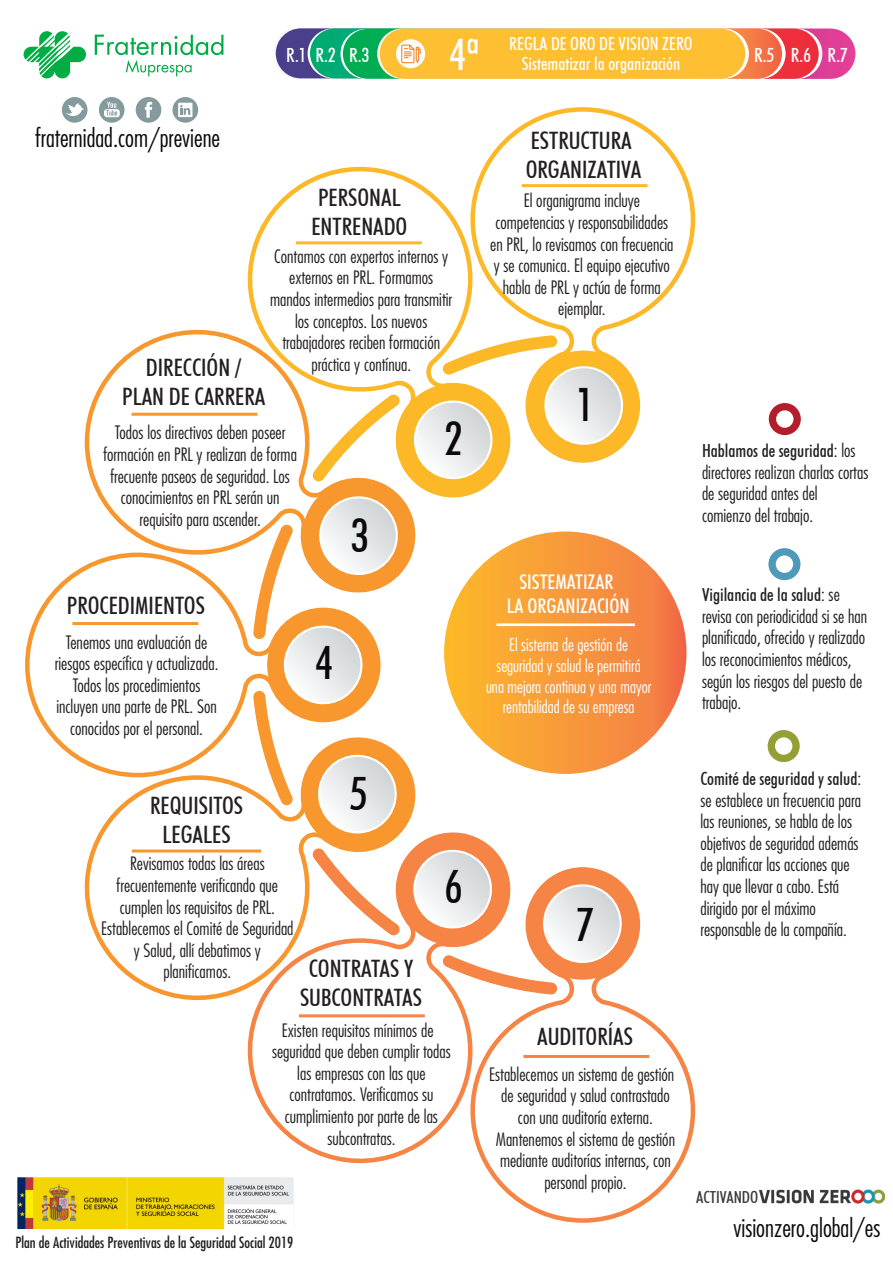
<style>
.page{position:relative;width:893px;height:1263px;background:#fff}
.page>*{position:absolute;margin:0;border:0;box-sizing:border-box;transform-origin:0 0}
.t1{font:500 condensed 46.05px "Futura BT";color:#0b090c}
.t2{font:500 condensed 43.5px "Futura BT";color:#fff}
.t3{font:300 condensed 25.05px "Futura";color:#0c090d}
.t4{font:500 condensed 24px/28.8px "Futura BT";color:#231f20;text-align:center}
.t5{font:500 condensed 20.4px/24.6px "Futura BT";color:#fff;text-align:center}
.t6{font:500 condensed 19.5px "Futura BT";color:#fff}
.t7{font:300 condensed 18px/21.6px "Futura";color:#231f20;text-align:center}
.t8{font:500 condensed 18px "Futura BT";color:#231f20}
.t9{font:500 condensed 18px "Futura BT";color:#fff}
.t10{font:300 condensed 17.1px/20.5px "Futura";color:#fff;text-align:center}
.t11{font:500 condensed 16.65px "Futura BT";color:#3a393d}
.t12{font:condensed 15px "Futura Std";color:#231f20}
.s1{font-family:"Futura";font-weight:300}
</style>
<div class="page">
<svg style="left:276px;top:28px;width:360px;height:50px;background:#564d93"></svg>
<svg style="left:310px;top:28px;width:360px;height:50px;background:#2fb47e"></svg>
<div style="left:444px;top:531px;width:242px;height:243px;background:linear-gradient(to right,#fdbd2d,#f37448);border-radius:121px"></div>
<svg style="left:497px;top:882px;width:199px;height:341px"></svg>
<svg style="left:492px;top:107px;width:204px;height:340px"></svg>
<svg style="left:25px;top:579px;width:228px;height:177px"></svg>
<svg style="left:71px;top:732px;width:345px;height:269px"></svg>
<svg style="left:228px;top:821px;width:294px;height:362px"></svg>
<svg style="left:65px;top:329px;width:351px;height:275px"></svg>
<svg style="left:234px;top:153px;width:282px;height:350px"></svg>
<svg style="left:312px;top:394px;width:88px;height:87px"></svg>
<svg style="left:312px;top:848px;width:88px;height:87px"></svg>
<hr style="left:296px;top:241px;width:126px;height:3px;background:#fcb827">
<hr style="left:132px;top:849px;width:129px;height:3px;background:#f7972d">
<hr style="left:132px;top:413px;width:125px;height:3px;background:#f7972d">
<hr style="left:72px;top:622px;width:126px;height:3px;background:#f7972d">
<hr style="left:299px;top:1014px;width:126px;height:3px;background:#f58445">
<hr style="left:523px;top:1055px;width:126px;height:3px;background:#f58445">
<hr style="left:522px;top:184px;width:125px;height:3px;background:#fcb827">
<svg style="left:595px;top:29px;width:260px;height:50px;background:#e34f9f"></svg>
<svg style="left:558px;top:29px;width:261px;height:50px;background:#ef444f"></svg>
<svg style="left:521px;top:29px;width:261px;height:50px;background:#f48356"></svg>
<svg style="left:343px;top:29px;width:366px;height:50px;background:#15b25e"></svg>
<img style="left:759px;top:1189px;width:126px;height:15px">
<svg style="left:95px;top:35px;width:128px;height:41px"></svg>
<svg style="left:24px;top:31px;width:62px;height:47px"></svg>
<hr style="left:496px;top:623px;width:139px;height:3px;background:#fff">
<svg style="left:769px;top:403px;width:32px;height:32px"></svg>
<svg style="left:768px;top:548px;width:32px;height:32px"></svg>
<svg style="left:768px;top:730px;width:32px;height:32px"></svg>
<svg style="left:415px;top:335px;width:207px;height:143px"></svg>
<div style="left:414px;top:400px;width:79px;height:79px;border:2px solid #fff;border-radius:50%"></div>
<svg style="left:253px;top:497px;width:144px;height:335px"></svg>
<div style="left:318px;top:755px;width:79px;height:78px;border:2px solid #fff;border-radius:50%"></div>
<svg style="left:414px;top:851px;width:207px;height:143px"></svg>
<div style="left:543px;top:884px;width:79px;height:79px;border:2px solid #fff;border-radius:50%"></div>
<svg style="left:62px;top:97px;width:26px;height:26px"></svg>
<svg style="left:136px;top:97px;width:25px;height:26px"></svg>
<svg style="left:99px;top:97px;width:26px;height:26px"></svg>
<svg style="left:172px;top:97px;width:26px;height:26px"></svg>
<img style="left:17px;top:1177px;width:276px;height:52px">
<div style="left:380px;top:29px;width:365px;height:50px;background:#febf33;border-radius:25px"></div>
<div style="left:396px;top:39px;width:29px;height:29px;background:#fff;border-radius:50%"></div>
<svg style="left:401px;top:42px;width:20px;height:22px"></svg>
<p class="t6" style="left:286px;top:43px;width:22px">R.1</p>
<p class="t6" style="left:315px;top:43px;width:55px">R.2 R.3</p>
<h2 class="t2" style="left:450px;top:28px;width:31px">4ª</h2>
<p class="t9" style="left:509px;top:33px;width:185px">REGLA DE ORO DE VISION ZERO</p>
<p class="t9" style="left:522px;top:53px;width:160px">Sistematizar la organización</p>
<p class="t6" style="left:717px;top:43px;width:132px">R.4 R.5 R.6 R.7</p>
<h3 class="t3" style="left:36px;top:123px;width:186px">fraternidad.com/previene</h3>
<h3 class="t4" style="left:311px;top:183px;width:97px;text-align:left">PERSONAL<br>ENTRENADO</h3>
<p class="t7" style="left:270px;top:245px;width:184px">Contamos con expertos internos y externos en PRL. Formamos mandos intermedios para transmitir los conceptos. Los nuevos trabajadores reciben formación práctica y contínua.</p>
<h3 class="t4" style="left:122px;top:353px;width:145px">DIRECCIÓN /<br>PLAN DE CARRERA</h3>
<p class="t7" style="left:103px;top:422px;width:195px">Todos los directivos deben poseer formación en PRL y realizan de forma frecuente paseos de seguridad. Los conocimientos en PRL serán un requisito para ascender.</p>
<h1 class="t1" style="left:445px;top:411px;width:19px">2</h1>
<h1 class="t1" style="left:351px;top:508px;width:19px">3</h1>
<h3 class="t4" style="left:67px;top:591px;width:140px">PROCEDIMIENTOS</h3>
<p class="t7" style="left:55px;top:631px;width:165px">Tenemos una evaluación de riesgos específica y actualizada.<br>Todos los procedimientos incluyen una parte de PRL. Son conocidos por el personal.</p>
<h3 class="t4" style="left:150px;top:791px;width:95px">REQUISITOS<br>LEGALES</h3>
<h1 class="t1" style="left:315px;top:635px;width:19px">4</h1>
<h1 class="t1" style="left:350px;top:765px;width:19px">5</h1>
<p class="t7" style="left:101px;top:853px;width:194px">Revisamos todas las áreas frecuentemente verificando que cumplen los requisitos de PRL.<br>Establecemos el Comité de Seguridad y Salud, allí debatimos y planificamos.</p>
<h1 class="t1" style="left:445px;top:859px;width:19px">6</h1>
<h3 class="t4" style="left:300px;top:954px;width:124px">CONTRATAS Y<br>SUBCONTRATAS</h3>
<p class="t7" style="left:272px;top:1019px;width:180px">Existen requisitos mínimos de seguridad que deben cumplir todas las empresas con las que contratamos. Verificamos su cumplimiento por parte de las subcontratas.</p>
<p class="t12" style="left:16px;top:1233px;width:279px">Plan de Actividades Preventivas de la Seguridad Social 2019</p>
<h3 class="t4" style="left:526px;top:126px;width:117px;text-align:left">ESTRUCTURA<br>ORGANIZATIVA</h3>
<p class="t7" style="left:490px;top:190px;width:185px">El organigrama incluye competencias y responsabilidades en PRL, lo revisamos con frecuencia y se comunica. El equipo ejecutivo habla de PRL y actúa de forma ejemplar.</p>
<h1 class="t1" style="left:576px;top:377px;width:19px">1</h1>
<p class="t5" style="left:507px;top:569px;width:124px">SISTEMATIZAR<br>LA ORGANIZACIÓN</p>
<p class="t10" style="left:486px;top:635px;width:167px">El sistema de gestión de seguridad y salud le permitirá una mejora continua y una mayor rentabilidad de su empresa</p>
<h1 class="t1" style="left:576px;top:896px;width:19px">7</h1>
<p class="t8" style="left:702px;top:440px;width:155px">Hablamos de seguridad<span class="s1">: los</span></p>
<p class="t7" style="left:702px;top:461px;width:168px;text-align:left">directores realizan charlas cortas de seguridad antes del comienzo del trabajo.</p>
<p class="t8" style="left:702px;top:584px;width:139px">Vigilancia de la salud<span class="s1">: se</span></p>
<p class="t7" style="left:702px;top:605px;width:167px;text-align:left">revisa con periodicidad si se han planificado, ofrecido y realizado los reconocimientos médicos, según los riesgos del puesto de trabajo.</p>
<p class="t8" style="left:700px;top:768px;width:162px">Comité de seguridad y salud<span class="s1">:</span></p>
<p class="t7" style="left:700px;top:789px;width:162px;text-align:left">se establece un frecuencia para las reuniones, se habla de los objetivos de seguridad además de planificar las acciones que hay que llevar a cabo. Está dirigido por el máximo responsable de la compañía.</p>
<h3 class="t4" style="left:537px;top:1022px;width:97px">AUDITORÍAS</h3>
<p class="t7" style="left:489px;top:1063px;width:187px">Establecemos un sistema de gestión de seguridad y salud contrastado con una auditoría externa.<br>Mantenemos el sistema de gestión mediante auditorías internas, con personal propio.</p>
<p class="t11" style="left:696px;top:1186px;width:64px">ACTIVANDO</p>
<h3 class="t3" style="left:734px;top:1213px;width:148px">visionzero.global/es</h3>
</div>
